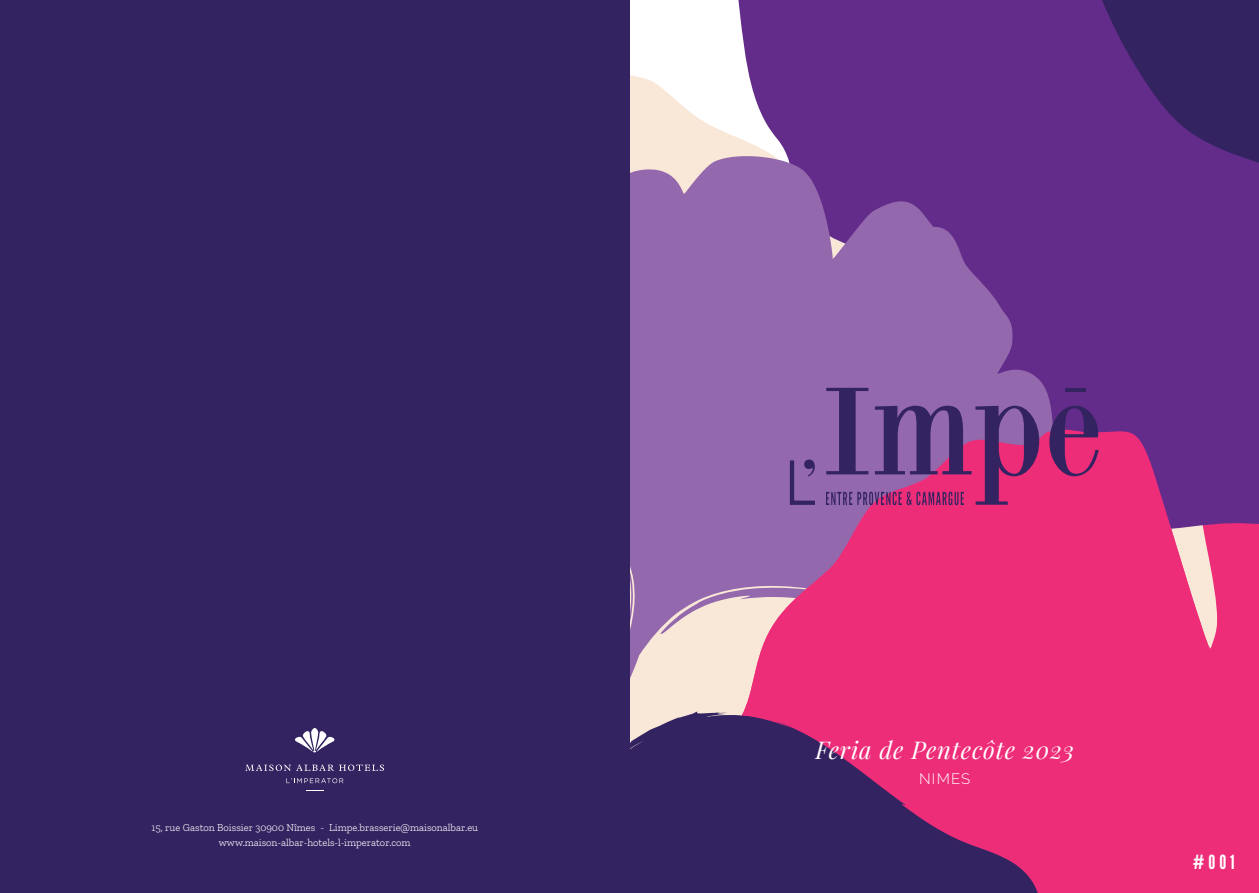
<style>
.page{position:relative;width:1259px;height:893px;background:#fff}
.page>*{position:absolute;margin:0;border:0;box-sizing:border-box;transform-origin:0 0}
.t1{font:italic 24px "Playfair Display";letter-spacing:.035em;color:#fff}
.t2{font:19.5px "League Gothic";color:#fff}
.t3{font:300 15px "Raleway";letter-spacing:.08em;color:#fff}
.t4{font:300 10.5px "Zilla Slab";color:#fff}
</style>
<div class="page">
<div style="left:729px;top:0;width:530px;height:422px;background:#632c8b"></div>
<svg style="left:629px;top:156px;width:441px;height:554px;background:#8e61a6"></svg>
<svg style="left:1070px;top:0;width:189px;height:187px;background:#4b2776"></svg>
<svg style="left:693px;top:422px;width:566px;height:471px;background:#da3f86"></svg>
<svg style="left:629px;top:711px;width:412px;height:182px;background:#72296a"></svg>
<svg style="left:1049px;top:406px;width:49px;height:70px;background:#892a73"></svg>
<hr style="left:1064px;top:388px;width:21px;height:4px;background:#332361">
<svg style="left:790px;top:460px;width:25px;height:45px"></svg>
<svg style="left:826px;top:388px;width:213px;height:117px;background:#86468a"></svg>
<div style="left:0;top:0;width:629px;height:893px;background:#332361"></div>
<svg style="left:286px;top:778px;width:57px;height:5px"></svg>
<svg style="left:295px;top:728px;width:39px;height:24px"></svg>
<svg style="left:245px;top:765px;width:139px;height:6px"></svg>
<p class="t4" style="left:151px;top:821px;width:328px">15, rue Gaston Boissier 30900 Nîmes - Limpe.brasserie@maisonalbar.eu</p>
<p class="t4" style="left:219px;top:836px;width:193px">www.maison-albar-hotels-l-imperator.com</p>
<p class="t1" style="left:815px;top:734px;width:260px">Feria de Pentecôte 2023</p>
<p class="t3" style="left:919px;top:770px;width:53px">NIMES</p>
<p class="t2" style="left:1193px;top:850px;width:43px">#001</p>
</div>
